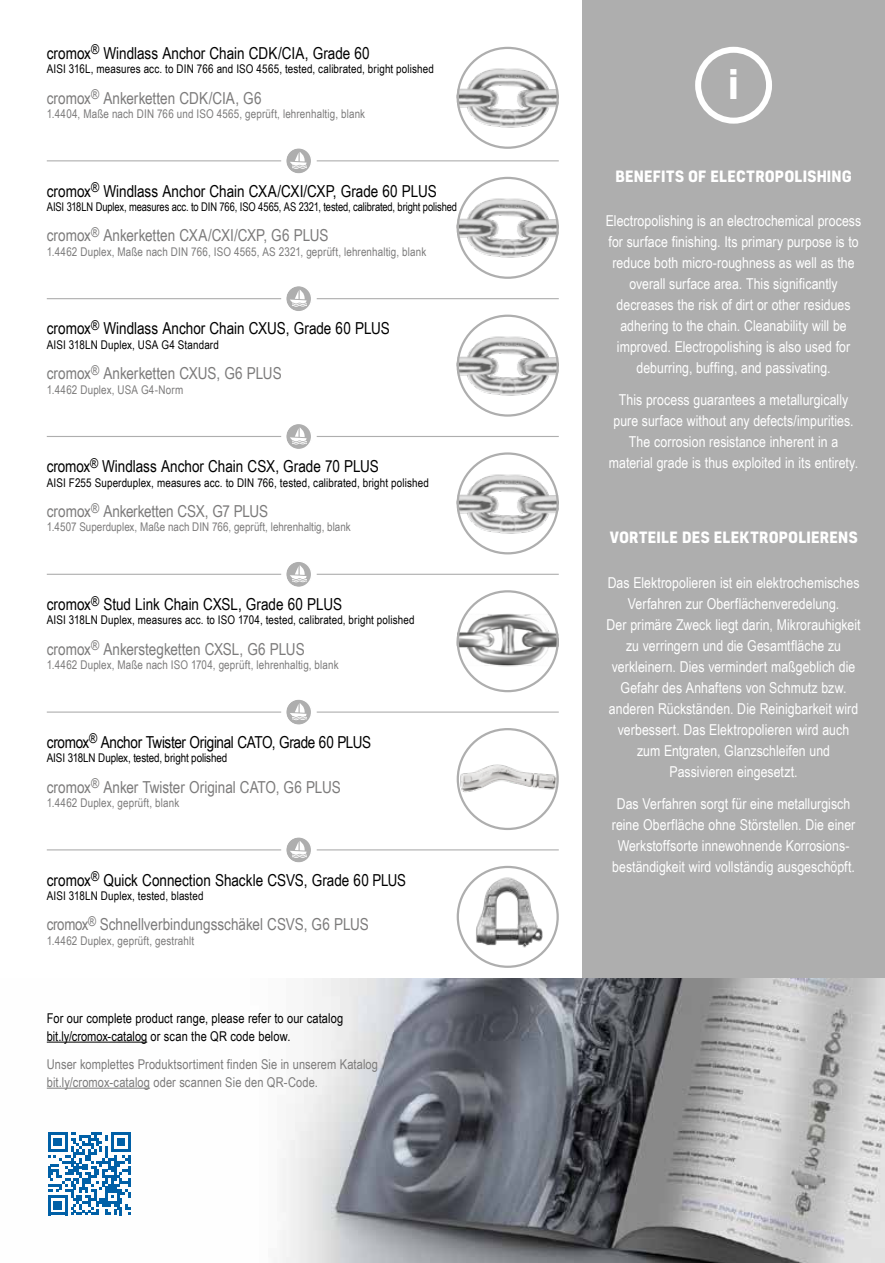
<style>
.page{position:relative;width:885px;height:1263px;background:#fff}
.page>*{position:absolute;margin:0;border:0;box-sizing:border-box;transform-origin:0 0}
.t1{font:700 36px "Kelson";color:#fff}
.t2{font:16.5px "Arial Narrow";letter-spacing:-.005em;color:#000}
.t3{font:16.5px "Arial Narrow";letter-spacing:-.005em;color:#7c7b7b}
.t4{font:15px/21px "Arial Narrow";letter-spacing:.005em;color:#fff;text-align:center}
.t5{font:700 15px "Kelson";letter-spacing:.015em;color:#fff}
.t6{font:13.5px/17.7px "Arial Narrow";letter-spacing:.005em;color:#7c7b7b}
.t7{font:13.5px/17.7px "Arial Narrow";letter-spacing:.005em;color:#000}
.t8{font:12px "Arial Narrow";letter-spacing:.01em;color:#7c7b7b}
.t9{font:12px "Arial Narrow";letter-spacing:.01em;color:#000}
.t10{font:12px "Arial Narrow";letter-spacing:-.01em;color:#000;scale:.95 1}
.t11{font:12px "Arial Narrow";letter-spacing:-.01em;color:#000}
</style>
<div class="page">
<img style="left:884px;top:0;width:1px;height:978px">
<hr style="left:884px;top:978px;width:1px;height:285px;background:#aeaeae">
<svg style="left:286px;top:148px;width:25px;height:26px"></svg>
<hr style="left:47px;top:160px;width:234px;height:1px;background:#aeaeae">
<hr style="left:317px;top:160px;width:241px;height:1px;background:#aeaeae">
<svg style="left:286px;top:286px;width:25px;height:25px"></svg>
<hr style="left:47px;top:298px;width:234px;height:1px;background:#aeaeae">
<hr style="left:317px;top:298px;width:241px;height:1px;background:#aeaeae">
<svg style="left:286px;top:424px;width:25px;height:25px"></svg>
<hr style="left:47px;top:436px;width:234px;height:1px;background:#aeaeae">
<hr style="left:317px;top:436px;width:241px;height:1px;background:#aeaeae">
<svg style="left:286px;top:562px;width:25px;height:25px"></svg>
<hr style="left:47px;top:574px;width:234px;height:1px;background:#aeaeae">
<hr style="left:317px;top:574px;width:241px;height:1px;background:#aeaeae">
<svg style="left:286px;top:699px;width:25px;height:26px"></svg>
<hr style="left:47px;top:711px;width:234px;height:2px;background:#aeaeae">
<hr style="left:317px;top:711px;width:241px;height:2px;background:#aeaeae">
<svg style="left:286px;top:837px;width:25px;height:26px"></svg>
<hr style="left:47px;top:849px;width:234px;height:1px;background:#aeaeae">
<hr style="left:317px;top:849px;width:241px;height:1px;background:#aeaeae">
<img style="left:459px;top:62px;width:99px;height:69px">
<div style="left:456px;top:47px;width:102px;height:102px;border:2px solid #aeaeae;border-radius:50%"></div>
<img style="left:459px;top:192px;width:99px;height:69px">
<div style="left:456px;top:177px;width:102px;height:102px;border:2px solid #aeaeae;border-radius:50%"></div>
<img style="left:459px;top:330px;width:99px;height:68px">
<div style="left:456px;top:315px;width:102px;height:102px;border:2px solid #aeaeae;border-radius:50%"></div>
<img style="left:459px;top:467px;width:99px;height:69px">
<div style="left:456px;top:452px;width:102px;height:102px;border:2px solid #aeaeae;border-radius:50%"></div>
<img style="left:459px;top:594px;width:99px;height:96px">
<div style="left:456px;top:590px;width:102px;height:102px;border:2px solid #aeaeae;border-radius:50%"></div>
<svg style="left:458px;top:729px;width:99px;height:100px"></svg>
<img style="left:459px;top:730px;width:99px;height:90px">
<div style="left:456px;top:728px;width:102px;height:102px;border:2px solid #aeaeae;border-radius:50%"></div>
<svg style="left:458px;top:867px;width:99px;height:100px"></svg>
<img style="left:459px;top:871px;width:99px;height:83px">
<div style="left:456px;top:866px;width:102px;height:102px;border:2px solid #aeaeae;border-radius:50%"></div>
<div style="left:582px;top:0;width:302px;height:1263px;background:#aeaeae"></div>
<div style="left:695px;top:47px;width:77px;height:77px;border:6px solid #fff;border-radius:50%"></div>
<img style="left:46px;top:978px;width:838px;height:285px">
<hr style="left:47px;top:1041px;width:100px;height:1px;background:#000">
<hr style="left:47px;top:1088px;width:103px;height:1px;background:#7c7b7b">
<svg style="left:48px;top:1132px;width:83px;height:83px"></svg>
<p class="t2" style="left:47px;top:41px;width:324px">cromox<sup>®</sup> Windlass Anchor Chain CDK/CIA, Grade 60</p>
<p class="t9" style="left:47px;top:60px;width:388px">AISI 316L, measures acc. to DIN 766 and ISO 4565, tested, calibrated, bright polished</p>
<p class="t3" style="left:47px;top:86px;width:216px">cromox<sup>®</sup> Ankerketten CDK/CIA, G6</p>
<p class="t8" style="left:47px;top:105px;width:320px">1.4404, Maße nach DIN 766 und ISO 4565, geprüft, lehrenhaltig, blank</p>
<p class="t2" style="left:47px;top:179px;width:391px">cromox<sup>®</sup> Windlass Anchor Chain CXA/CXI/CXP, Grade 60 PLUS</p>
<p class="t10" style="left:47px;top:198px;width:433px">AISI 318LN Duplex, measures acc. to DIN 766, ISO 4565, AS 2321, tested, calibrated, bright polished</p>
<p class="t3" style="left:47px;top:223px;width:283px">cromox<sup>®</sup> Ankerketten CXA/CXI/CXP, G6 PLUS</p>
<p class="t8" style="left:47px;top:243px;width:381px">1.4462 Duplex, Maße nach DIN 766, ISO 4565, AS 2321, geprüft, lehrenhaltig, blank</p>
<p class="t2" style="left:47px;top:316px;width:344px">cromox<sup>®</sup> Windlass Anchor Chain CXUS, Grade 60 PLUS</p>
<p class="t9" style="left:47px;top:336px;width:173px">AISI 318LN Duplex, USA G4 Standard</p>
<p class="t3" style="left:47px;top:361px;width:236px">cromox<sup>®</sup> Ankerketten CXUS, G6 PLUS</p>
<p class="t8" style="left:47px;top:381px;width:138px">1.4462 Duplex, USA G4-Norm</p>
<p class="t2" style="left:47px;top:454px;width:333px">cromox<sup>®</sup> Windlass Anchor Chain CSX, Grade 70 PLUS</p>
<p class="t9" style="left:47px;top:474px;width:383px">AISI F255 Superduplex, measures acc. to DIN 766, tested, calibrated, bright polished</p>
<p class="t3" style="left:47px;top:499px;width:223px">cromox<sup>®</sup> Ankerketten CSX, G7 PLUS</p>
<p class="t8" style="left:47px;top:518px;width:305px">1.4507 Superduplex, Maße nach DIN 766, geprüft, lehrenhaltig, blank</p>
<p class="t2" style="left:47px;top:592px;width:297px">cromox<sup>®</sup> Stud Link Chain CXSL, Grade 60 PLUS</p>
<p class="t9" style="left:47px;top:611px;width:369px">AISI 318LN Duplex, measures acc. to ISO 1704, tested, calibrated, bright polished</p>
<p class="t3" style="left:47px;top:637px;width:259px">cromox<sup>®</sup> Ankerstegketten CXSL, G6 PLUS</p>
<p class="t8" style="left:47px;top:656px;width:293px">1.4462 Duplex, Maße nach ISO 1704, geprüft, lehrenhaltig, blank</p>
<p class="t2" style="left:47px;top:730px;width:326px">cromox<sup>®</sup> Anchor Twister Original CATO, Grade 60 PLUS</p>
<p class="t11" style="left:47px;top:749px;width:182px">AISI 318LN Duplex, tested, bright polished</p>
<p class="t3" style="left:47px;top:775px;width:295px">cromox<sup>®</sup> Anker Twister Original CATO, G6 PLUS</p>
<p class="t8" style="left:47px;top:794px;width:134px">1.4462 Duplex, geprüft, blank</p>
<p class="t2" style="left:47px;top:868px;width:360px">cromox<sup>®</sup> Quick Connection Shackle CSVS, Grade 60 PLUS</p>
<p class="t9" style="left:47px;top:887px;width:158px">AISI 318LN Duplex, tested, blasted</p>
<p class="t3" style="left:47px;top:912px;width:323px">cromox<sup>®</sup> Schnellverbindungsschäkel CSVS, G6 PLUS</p>
<p class="t8" style="left:47px;top:932px;width:149px">1.4462 Duplex, geprüft, gestrahlt</p>
<p class="t7" style="left:47px;top:1009px;width:298px">For our complete product range, please refer to our catalog bit.ly/cromox-catalog or scan the QR code below.</p>
<p class="t6" style="left:47px;top:1055px;width:333px">Unser komplettes Produktsortiment finden Sie in unserem Katalog bit.ly/cromox-catalog oder scannen Sie den QR-Code.</p>
<h1 class="t1" style="left:728px;top:60px;width:12px">i</h1>
<p class="t5" style="left:615px;top:166px;width:238px">BENEFITS OF ELECTROPOLISHING</p>
<p class="t4" style="left:605px;top:210px;width:257px">Electropolishing is an electrochemical process for surface finishing. Its primary purpose is to reduce both micro-roughness as well as the overall surface area. This significantly decreases the risk of dirt or other residues adhering to the chain. Cleanability will be improved. Electropolishing is also used for deburring, buffing, and passivating.</p>
<p class="t4" style="left:609px;top:389px;width:251px">This process guarantees a metallurgically pure surface without any defects/impurities.<br>The corrosion resistance inherent in a material grade is thus exploited in its entirety.</p>
<p class="t5" style="left:609px;top:527px;width:249px">VORTEILE DES ELEKTROPOLIERENS</p>
<p class="t4" style="left:606px;top:571px;width:255px">Das Elektropolieren ist ein elektrochemisches Verfahren zur Oberflächenveredelung.<br>Der primäre Zweck liegt darin, Mikrorauhigkeit zu verringern und die Gesamtfläche zu verkleinern. Dies vermindert maßgeblich die Gefahr des Anhaftens von Schmutz bzw. anderen Rückständen. Die Reinigbarkeit wird verbessert. Das Elektropolieren wird auch zum Entgraten, Glanzschleifen und Passivieren eingesetzt.</p>
<p class="t4" style="left:611px;top:792px;width:245px">Das Verfahren sorgt für eine metallurgisch reine Oberfläche ohne Störstellen. Die einer Werkstoffsorte innewohnende Korrosions&shy;beständigkeit wird vollständig ausgeschöpft.</p>
</div>
